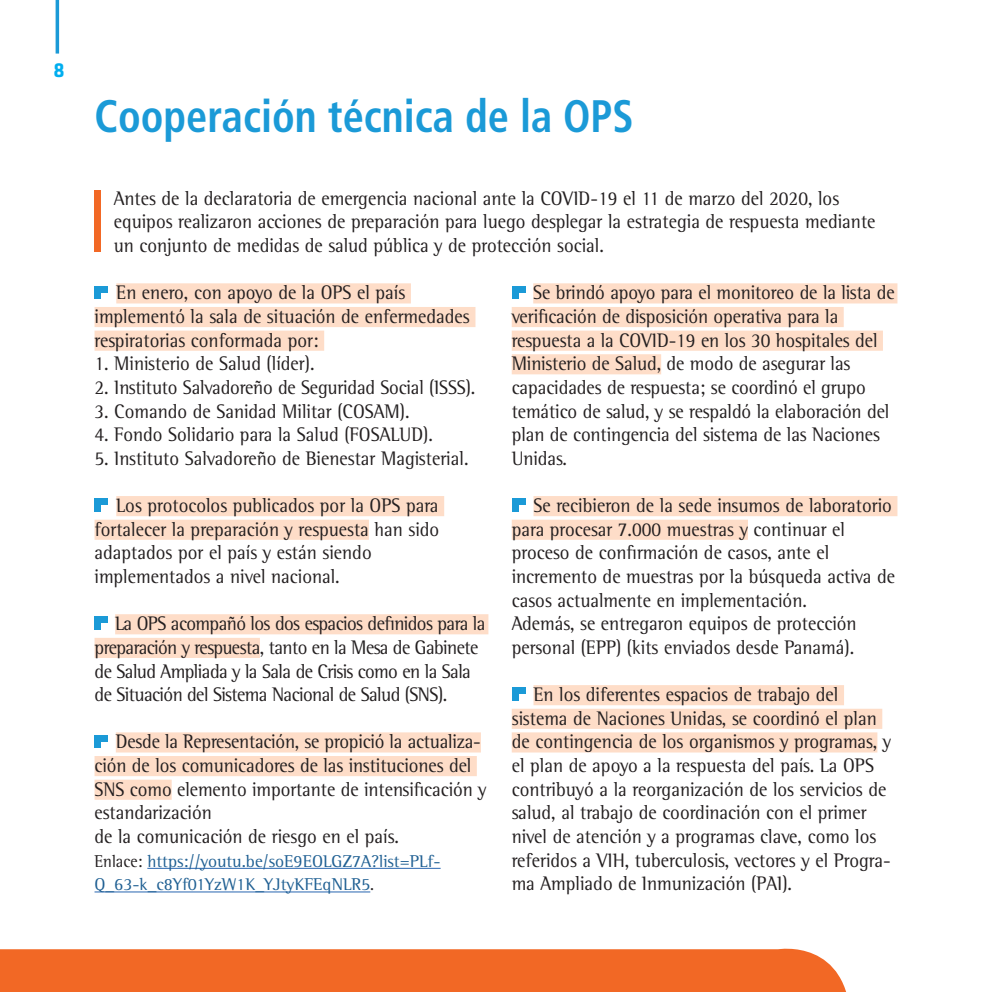
<style>
.page{position:relative;width:992px;height:992px;background:#fff}
.page>*{position:absolute;margin:0;border:0;box-sizing:border-box;transform-origin:0 0}
.Titulares{font:700 condensed 45.5px "Frutiger";color:#1b9ad7;scale:.93 1}
.t1{font:700 21px "Klavika";color:#00aeef}
.Body_text{font:20.12px/23.6px "Rotis Semi Serif";color:#231f20;scale:.93 1}
.Body_text-2{font:20.12px/23.6px "Rotis Semi Serif";letter-spacing:-.03em;color:#231f20;scale:.93 1}
.Body_text-3{font:17.5px/23.6px "Rotis Semi Serif";color:#206093}
.s1{color:#231f20}
</style>
<div class="page">
<div style="left:0;top:948px;width:846px;height:44px;background:#f26825"></div>
<hr style="left:56px;top:0;width:3px;height:54px;background:#1b9ad7">
<div style="left:116px;top:283px;width:295px;height:20px;background:#feddc8"></div>
<div style="left:94px;top:307px;width:381px;height:20px;background:#feddc8"></div>
<div style="left:94px;top:330px;width:230px;height:21px;background:#feddc8"></div>
<div style="left:116px;top:496px;width:328px;height:20px;background:#feddc8"></div>
<div style="left:94px;top:519px;width:275px;height:21px;background:#feddc8"></div>
<div style="left:115px;top:614px;width:373px;height:20px;background:#feddc8"></div>
<div style="left:94px;top:638px;width:166px;height:20px;background:#feddc8"></div>
<div style="left:116px;top:732px;width:365px;height:20px;background:#feddc8"></div>
<div style="left:94px;top:756px;width:383px;height:20px;background:#feddc8"></div>
<div style="left:94px;top:779px;width:78px;height:20px;background:#feddc8"></div>
<hr style="left:147px;top:868px;width:293px;height:1px;background:#2865b0">
<hr style="left:94px;top:891px;width:276px;height:1px;background:#2865b0">
<div style="left:94px;top:292px;width:7px;height:7px;background:#1b9ad7"></div>
<div style="left:94px;top:286px;width:7px;height:6px;background:#1b9ad7"></div>
<div style="left:101px;top:286px;width:7px;height:6px;background:#1b9ad7"></div>
<div style="left:94px;top:505px;width:7px;height:7px;background:#1b9ad7"></div>
<div style="left:94px;top:498px;width:7px;height:7px;background:#1b9ad7"></div>
<div style="left:101px;top:498px;width:7px;height:7px;background:#1b9ad7"></div>
<div style="left:94px;top:623px;width:7px;height:7px;background:#1b9ad7"></div>
<div style="left:94px;top:616px;width:7px;height:7px;background:#1b9ad7"></div>
<div style="left:101px;top:616px;width:7px;height:7px;background:#1b9ad7"></div>
<div style="left:94px;top:741px;width:7px;height:7px;background:#1b9ad7"></div>
<div style="left:94px;top:734px;width:7px;height:7px;background:#1b9ad7"></div>
<div style="left:101px;top:734px;width:7px;height:7px;background:#1b9ad7"></div>
<div style="left:533px;top:283px;width:364px;height:20px;background:#feddc8"></div>
<div style="left:512px;top:307px;width:331px;height:20px;background:#feddc8"></div>
<div style="left:512px;top:330px;width:371px;height:21px;background:#feddc8"></div>
<div style="left:512px;top:354px;width:149px;height:20px;background:#feddc8"></div>
<div style="left:533px;top:496px;width:364px;height:20px;background:#feddc8"></div>
<div style="left:512px;top:519px;width:236px;height:21px;background:#feddc8"></div>
<div style="left:533px;top:685px;width:311px;height:20px;background:#feddc8"></div>
<div style="left:512px;top:708px;width:370px;height:21px;background:#feddc8"></div>
<div style="left:512px;top:732px;width:365px;height:20px;background:#feddc8"></div>
<div style="left:512px;top:292px;width:6px;height:7px;background:#1b9ad7"></div>
<svg style="left:512px;top:286px;width:6px;height:6px"></svg>
<div style="left:518px;top:286px;width:7px;height:6px;background:#1b9ad7"></div>
<div style="left:512px;top:505px;width:6px;height:7px;background:#1b9ad7"></div>
<div style="left:512px;top:498px;width:6px;height:7px;background:#1b9ad7"></div>
<div style="left:518px;top:498px;width:7px;height:7px;background:#1b9ad7"></div>
<div style="left:512px;top:694px;width:6px;height:7px;background:#1b9ad7"></div>
<div style="left:512px;top:687px;width:6px;height:7px;background:#1b9ad7"></div>
<div style="left:518px;top:687px;width:7px;height:7px;background:#1b9ad7"></div>
<div style="left:94px;top:190px;width:7px;height:62px;background:#f26825"></div>
<p class="t1" style="left:53px;top:58px;width:13px">8</p>
<p class="Titulares" style="left:94px;top:90px;width:581px">Cooperación técnica de la OPS</p>
<p class="Body_text" style="left:114px;top:186px;width:820px">Antes de la declaratoria de emergencia nacional ante la COVID-19 el 11 de marzo del 2020, los equipos realizaron acciones de preparación para luego desplegar la estrategia de respuesta mediante un conjunto de medidas de salud pública y de protección social.</p>
<p class="Body_text" style="left:94px;top:281px;width:405px;text-indent:22px">En enero, con apoyo de la OPS el país implementó la sala de situación de enfermedades respiratorias conformada por:</p>
<p class="Body_text" style="left:94px;top:352px;width:238px">1. Ministerio de Salud (líder).</p>
<p class="Body_text" style="left:94px;top:375px;width:411px">2. Instituto Salvadoreño de Seguridad Social (ISSS).</p>
<p class="Body_text" style="left:94px;top:399px;width:340px">3. Comando de Sanidad Militar (COSAM).</p>
<p class="Body_text" style="left:94px;top:422px;width:365px">4. Fondo Solidario para la Salud (FOSALUD).</p>
<p class="Body_text" style="left:94px;top:446px;width:403px">5. Instituto Salvadoreño de Bienestar Magisterial.</p>
<p class="Body_text" style="left:94px;top:493px;width:372px;text-indent:22px">Los protocolos publicados por la OPS para fortalecer la preparación y respuesta han sido adaptados por el país y están siendo implementados a nivel nacional.</p>
<p class="Body_text-2" style="left:94px;top:611px;width:422px;text-indent:21px">La OPS acompañó los dos espacios definidos para la preparación y respuesta, tanto en la Mesa de Gabinete de Salud Ampliada y la Sala de Crisis como en la Sala de Situación del Sistema Nacional de Salud (SNS).</p>
<p class="Body_text" style="left:94px;top:730px;width:423px;text-indent:21px">Desde la Representación, se propició la actualiza&shy;ción de los comunicadores de las instituciones del SNS como elemento importante de intensificación y estandarización<br>de la comunicación de riesgo en el país.</p>
<p class="Body_text-3" style="left:94px;top:849px;width:347px"><span class="s1">Enlace:</span> https://youtu.be/soE9EOLGZ7A?list=PLf-<br>Q_63-k_c8Yf01YzW1K_YJtyKFEqNLR5<span class="s1">.</span></p>
<p class="Body_text" style="left:512px;top:281px;width:413px;text-indent:21px">Se brindó apoyo para el monitoreo de la lista de verificación de disposición operativa para la respuesta a la COVID-19 en los 30 hospitales del Ministerio de Salud, de modo de asegurar las capacidades de respuesta; se coordinó el grupo temático de salud, y se respaldó la elaboración del plan de contingencia del sistema de las Naciones Unidas.</p>
<p class="Body_text" style="left:512px;top:493px;width:414px;text-indent:22px">Se recibieron de la sede insumos de laboratorio para procesar 7.000 muestras y continuar el proceso de confirmación de casos, ante el incremento de muestras por la búsqueda activa de casos actualmente en implementación.<br>Además, se entregaron equipos de protección personal (EPP) (kits enviados desde Panamá).</p>
<p class="Body_text" style="left:512px;top:682px;width:409px;text-indent:22px">En los diferentes espacios de trabajo del sistema de Naciones Unidas, se coordinó el plan de contingencia de los organismos y programas, y el plan de apoyo a la respuesta del país. La OPS contribuyó a la reorganización de los servicios de salud, al trabajo de coordinación con el primer nivel de atención y a programas clave, como los referidos a VIH, tuberculosis, vectores y el Progra&shy;ma Ampliado de Inmunización (PAI).</p>
</div>
